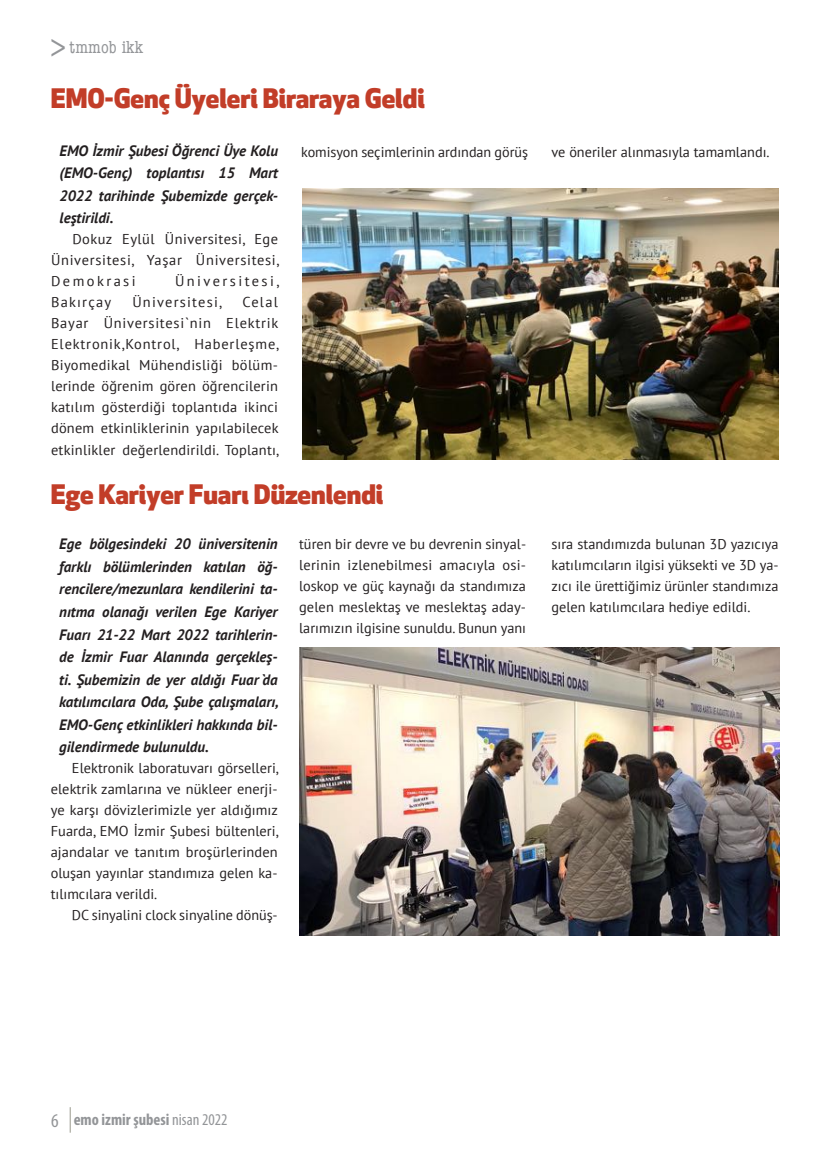
<style>
.page{position:relative;width:830px;height:1170px;background:#fff}
.page>*{position:absolute;margin:0;border:0;box-sizing:border-box;transform-origin:0 0}
.t1{font:800 26.25px "Apex New";color:#c23d28}
.t2{font:condensed 18px "American Typewriter";letter-spacing:.01em;color:#939598}
.t3{font:700 condensed 16.5px "Myriad Pro";color:#939598}
.t4{font:italic 700 15px/22.5px "PT Sans";color:#231f20;text-align:justify}
.t5{font:14.25px/21px "PT Sans";color:#231f20;text-align:justify}
.t6{font:14.25px "PT Sans";letter-spacing:.085em;color:#231f20}
.t7{font:14.25px "PT Sans";letter-spacing:.17em;color:#231f20}
.s1{font-family:"Apex New";font-stretch:normal;font-size:33px}
.s2{font-weight:400;font-size:19.5px}
.s3{font-weight:400}
</style>
<div class="page">
<svg style="left:70px;top:1107px;width:1px;height:25px"></svg>
<img style="left:302px;top:189px;width:476px;height:270px">
<img style="left:299px;top:647px;width:479px;height:288px">
<p class="t2" style="left:50px;top:37px;width:94px"><span class="s1">&gt;</span>tmmob ikk</p>
<h1 class="t1" style="left:51px;top:80px;width:375px">EMO-Genç Üyeleri Biraraya Geldi</h1>
<p class="t4" style="left:60px;top:140px;width:220px">EMO İzmir Şubesi Öğrenci Üye Kolu (EMO-Genç) toplantısı 15 Mart 2022 tarihinde Şubemizde gerçek&shy;leştirildi.</p>
<p class="t5" style="left:51px;top:229px;width:229px;text-indent:21px">Dokuz Eylül Üniversitesi, Ege Üniversitesi, Yaşar Üniversitesi, Demokrasi</p>
<p class="t7" style="left:175px;top:273px;width:106px">Üniversitesi,</p>
<p class="t6" style="left:51px;top:294px;width:62px">Bakırçay</p>
<p class="t6" style="left:132px;top:294px;width:91px">Üniversitesi,</p>
<p class="t5" style="left:51px;top:292px;width:229px;text-indent:191px">Celal Bayar Üniversitesi`nin Elektrik Elektronik,Kontrol, Haberleşme, Biyomedikal Mühendisliği bölüm&shy;lerinde öğrenim gören öğrencilerin katılım gösterdiği toplantıda ikinci dönem etkinliklerinin yapılabilecek etkinlikler değerlendirildi. Toplantı,</p>
<p class="t5" style="left:301px;top:142px;width:228px">komisyon seçimlerinin ardından görüş</p>
<p class="t5" style="left:551px;top:142px;width:219px">ve öneriler alınmasıyla tamamlandı.</p>
<h1 class="t1" style="left:51px;top:476px;width:334px">Ege Kariyer Fuarı Düzenlendi</h1>
<p class="t4" style="left:59px;top:533px;width:221px">Ege bölgesindeki 20 üniversitenin farklı bölümlerinden katılan öğ&shy;rencilere/mezunlara kendilerini ta&shy;nıtma olanağı verilen Ege Kariyer Fuarı 21-22 Mart 2022 tarihlerin&shy;de İzmir Fuar Alanında gerçekleş&shy;ti. Şubemizin de yer aldığı Fuar`da katılımcılara Oda, Şube çalışmaları, EMO-Genç etkinlikleri hakkında bil&shy;gilendirmede bulunuldu.</p>
<p class="t5" style="left:51px;top:758px;width:229px;text-indent:21px">Elektronik laboratuvarı görselleri, elektrik zamlarına ve nükleer enerji&shy;ye karşı dövizlerimizle yer aldığımız Fuarda, EMO İzmir Şubesi bültenleri, ajandalar ve tanıtım broşürlerinden oluşan yayınlar standımıza gelen ka&shy;tılımcılara verildi.</p>
<p class="t5" style="left:72px;top:905px;width:207px">DC sinyalini clock sinyaline dönüş-</p>
<p class="t5" style="left:299px;top:534px;width:228px">türen bir devre ve bu devrenin sinyal&shy;lerinin izlenebilmesi amacıyla osi&shy;loskop ve güç kaynağı da standımıza gelen meslektaş ve meslektaş aday&shy;larımızın ilgisine sunuldu. Bunun yanı</p>
<p class="t5" style="left:551px;top:534px;width:228px">sıra standımızda bulunan 3D yazıcıya katılımcıların ilgisi yüksekti ve 3D ya&shy;zıcı ile ürettiğimiz ürünler standımıza gelen katılımcılara hediye edildi.</p>
<p class="t3" style="left:51px;top:1109px;width:178px"><span class="s2">6</span> emo izmir şubesi <span class="s3">nisan 2022</span></p>
</div>
